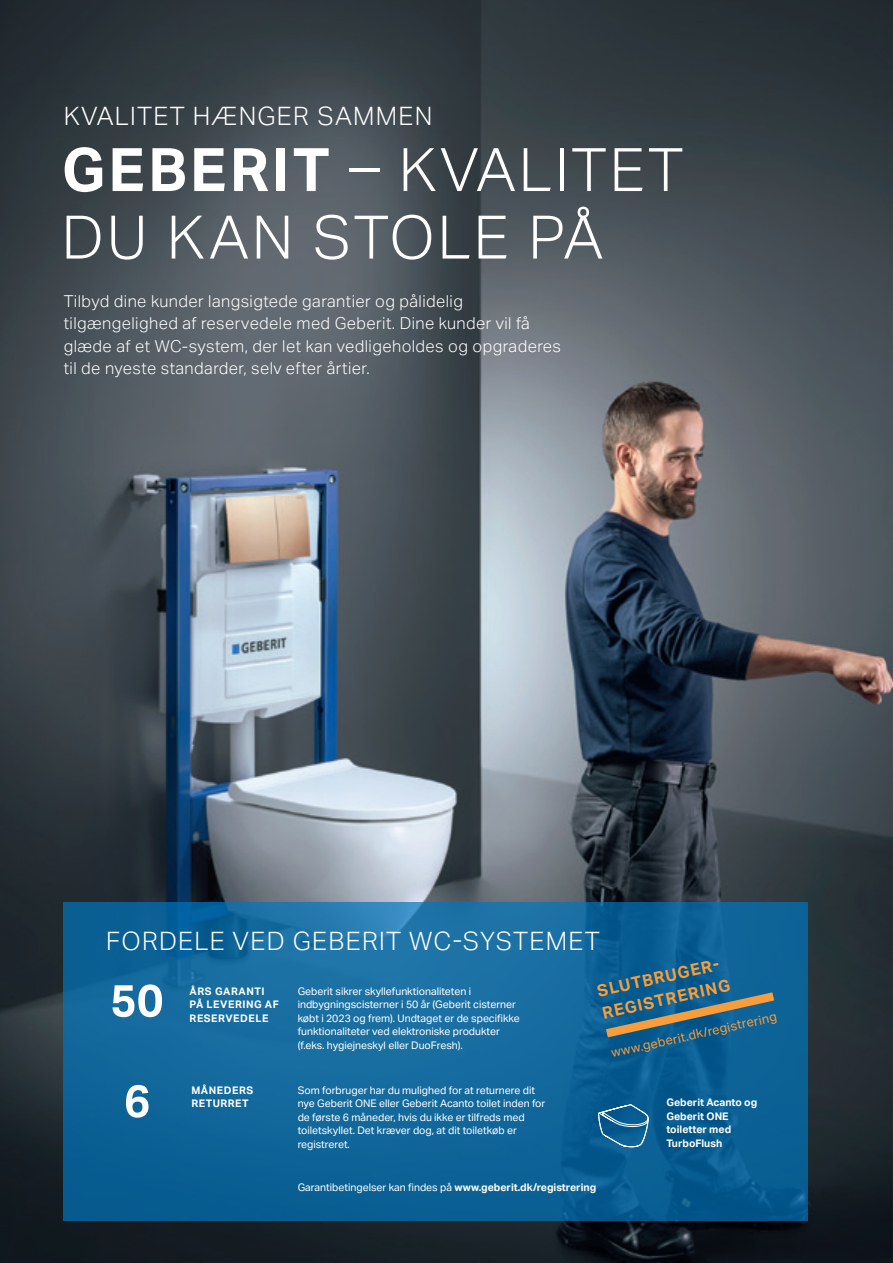
<style>
.page{position:relative;width:893px;height:1263px;background:#fff}
.page>*{position:absolute;margin:0;border:0;box-sizing:border-box;transform-origin:0 0}
.t1{font:300 60px/67.5px "Aktiv Grotesk Geberit";letter-spacing:.05em;color:#fff}
.t2{font:300 25.5px "Aktiv Grotesk Geberit";letter-spacing:.05em;color:#fff}
.t3{font:300 16.5px/22.5px "Aktiv Grotesk Geberit";letter-spacing:.025em;color:#fff}
.t4{font:700 16.5px/22.5px "Aktiv Grotesk Geberit";color:#f89d3c}
.t5{font:12.75px "Aktiv Grotesk Geberit";color:#f89d3c}
.t6{font:10.5px/13.5px "Aktiv Grotesk Geberit";color:#fff}
.t7{font:700 10.5px/13.5px "Aktiv Grotesk Geberit";letter-spacing:.05em;color:#fff}
.t8{font:700 10.5px/13.5px "Aktiv Grotesk Geberit";letter-spacing:.015em;color:#fff}
.s1{font-weight:700}
</style>
<div class="page">
<img style="left:0;top:0;width:893px;height:1263px">
<svg style="left:64px;top:902px;width:744px;height:318px;background:#106599"></svg>
<svg style="left:598px;top:1104px;width:51px;height:43px;background:#2a72a0"></svg>
<svg style="left:113px;top:984px;width:49px;height:33px"></svg>
<svg style="left:126px;top:1085px;width:23px;height:33px"></svg>
<svg style="left:598px;top:987px;width:184px;height:55px;background:#2a6686"></svg>
<h2 class="t2" style="left:64px;top:101px;width:370px">KVALITET HÆNGER SAMMEN</h2>
<h1 class="t1" style="left:62px;top:136px;width:623px"><span class="s1">GEBERIT</span> – KVALITET<br>DU KAN STOLE PÅ</h1>
<h3 class="t3" style="left:64px;top:289px;width:499px">Tilbyd dine kunder langsigtede garantier og pålidelig tilgængelighed af reservedele med Geberit. Dine kunder vil få glæde af et WC-system, der let kan vedligeholdes og opgraderes til de nyeste standarder, selv efter årtier.</h3>
<h2 class="t2" style="left:106px;top:926px;width:495px">FORDELE VED GEBERIT WC-SYSTEMET</h2>
<p class="t7" style="left:190px;top:984px;width:91px">ÅRS GARANTI<br>PÅ LEVERING AF<br>RESERVEDELE</p>
<p class="t6" style="left:298px;top:984px;width:224px">Geberit sikrer skyllefunktionaliteten i indbygningscisterner i 50 år (Geberit cisterner købt i 2023 og frem). Undtaget er de specifikke funktionaliteter ved elektroniske produkter (f.eks. hygiejneskyl eller DuoFresh).</p>
<p class="t7" style="left:191px;top:1083px;width:63px">MÅNEDERS<br>RETURRET</p>
<p class="t6" style="left:298px;top:1083px;width:249px">Som forbruger har du mulighed for at returnere dit nye Geberit ONE eller Geberit Acanto toilet inden for de første 6 måneder, hvis du ikke er tilfreds med toiletskyllet. Det kræver dog, at dit toiletkøb er registreret.</p>
<p class="t6" style="left:298px;top:1181px;width:300px">Garantibetingelser kan findes på <span class="s1">www.geberit.dk/registrering</span></p>
<h3 class="t4" style="left:595px;top:979px;width:136px;rotate:-12deg">SLUTBRUGER-<br>REGISTRERING</h3>
<p class="t5" style="left:610px;top:1045px;width:171px;rotate:-12deg">www.geberit.dk/registrering</p>
<p class="t8" style="left:666px;top:1096px;width:92px">Geberit Acanto og<br>Geberit ONE toiletter med<br>TurboFlush</p>
</div>
